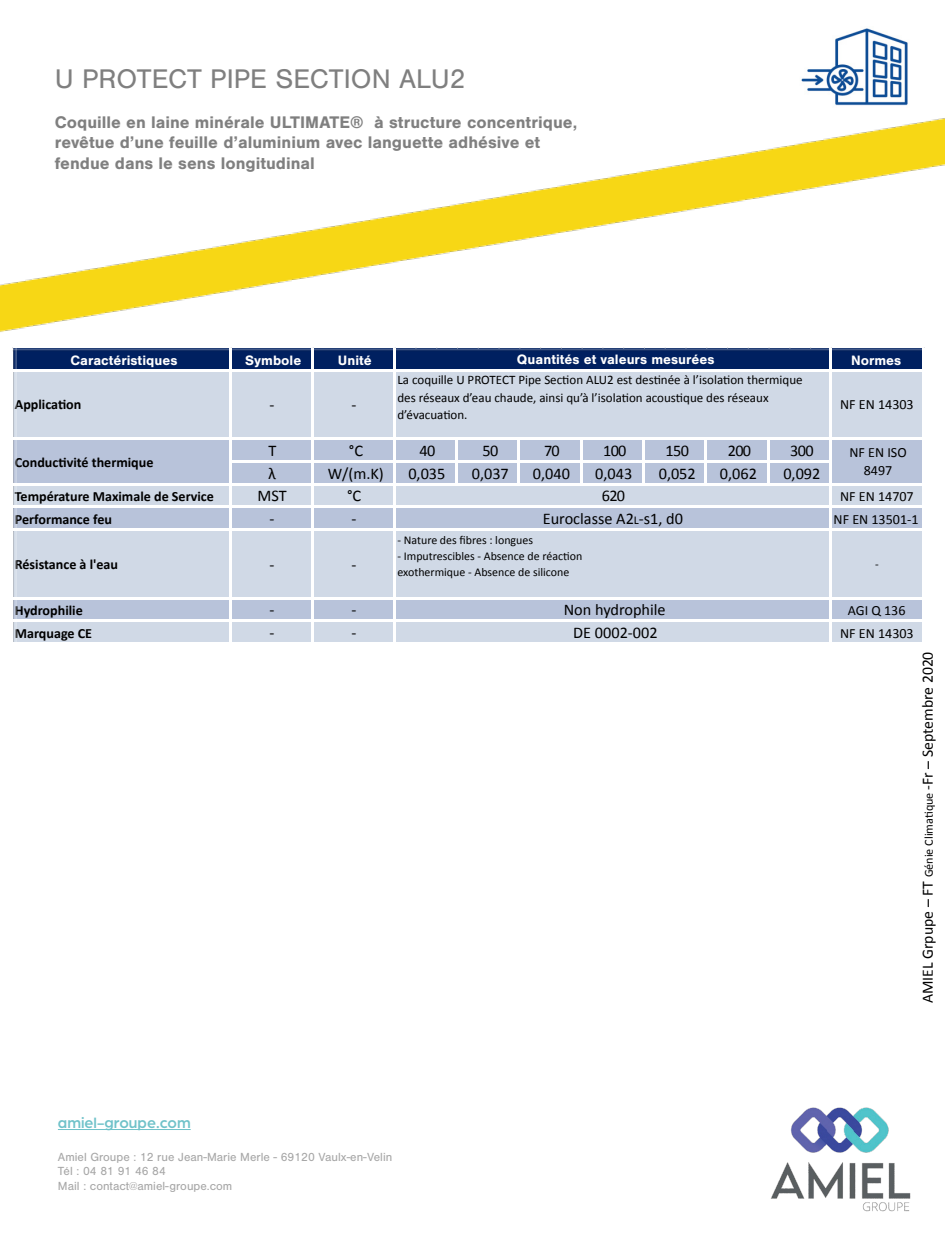
<style>
.page{position:relative;width:945px;height:1260px;background:#fff}
.page>*{position:absolute;margin:0;border:0;box-sizing:border-box;transform-origin:0 0}
.t1{font:28px "Nimbus San";color:#7f7f7f}
.t2{font:700 17.5px/21px "Nimbus San";color:#7f7f7f}
.t3{font:16.28px/22.8px "Calibri";color:#000}
.t4{font:15.75px "Calibri";color:#000}
.t5{font:500 15.75px "Arboria";color:#70c2c9}
.t6{font:700 14.17px "Calibri";color:#000}
.t7{font:700 14.17px "Nimbus San";color:#fff}
.t8{font:14.17px/18.6px "Calibri";color:#000;text-align:center}
.t9{font:12.95px/17.3px "Calibri";color:#000}
.t10{font:12.25px/14.7px "Nimbus San";color:#a7a7a7}
.t11{font:11.9px/16.3px "Calibri";color:#000}
.s1{font-size:11.9px}
.s2{font-size:12.25px}
</style>
<div class="page">
<hr style="left:58px;top:1129px;width:133px;height:1px;background:#70c2c9">
<img style="left:0;top:118px;width:945px;height:214px">
<img style="left:801px;top:28px;width:107px;height:78px">
<div style="left:16px;top:352px;width:906px;height:17px;background:#002060"></div>
<img style="left:16px;top:347px;width:906px;height:5px">
<img style="left:12px;top:347px;width:4px;height:295px">
<hr style="left:229px;top:348px;width:2px;height:297px;background:#fff">
<hr style="left:311px;top:348px;width:2px;height:297px;background:#fff">
<hr style="left:393px;top:348px;width:2px;height:297px;background:#fff">
<hr style="left:829px;top:348px;width:2px;height:297px;background:#fff">
<img style="left:771px;top:1107px;width:140px;height:105px">
<h1 class="t1" style="left:55px;top:64px;width:412px">U PROTECT PIPE SECTION ALU2</h1>
<h2 class="t2" style="left:55px;top:111px;width:524px">Coquille en laine minérale ULTIMATE® à structure concentrique, revêtue d’une feuille d’aluminium avec languette adhésive et fendue dans le sens longitudinal</h2>
<p class="t7" style="left:70px;top:352px;width:109px">Caractéristiques</p>
<p class="t7" style="left:245px;top:352px;width:58px">Symbole</p>
<p class="t3" style="left:270px;top:393px;width:6px">-</p>
<p class="t6" style="left:15px;top:395px;width:68px">Application</p>
<p class="t7" style="left:338px;top:352px;width:35px">Unité</p>
<p class="t3" style="left:352px;top:393px;width:6px">-</p>
<p class="t6" style="left:15px;top:452px;width:140px">Conductivité thermique</p>
<p class="t3" style="left:268px;top:439px;width:9px">T λ</p>
<p class="t3" style="left:328px;top:439px;width:58px;text-align:center">°C<br>W/(m.K)</p>
<p class="t7" style="left:517px;top:351px;width:199px">Quantités et valeurs mesurées</p>
<p class="t9" style="left:397px;top:371px;width:407px">La coquille U PROTECT Pipe Section ALU2 est destinée à l’isolation thermique des réseaux d’eau chaude, ainsi qu’à l’isolation acoustique des réseaux d’évacuation.</p>
<p class="t3" style="left:666px;top:439px;width:25px">150</p>
<p class="t3" style="left:728px;top:439px;width:25px">200</p>
<p class="t3" style="left:659px;top:461px;width:39px">0,052</p>
<p class="t3" style="left:419px;top:439px;width:17px">40</p>
<p class="t3" style="left:790px;top:439px;width:25px">300</p>
<p class="t3" style="left:720px;top:461px;width:39px">0,062</p>
<p class="t3" style="left:783px;top:461px;width:39px">0,092</p>
<p class="t3" style="left:482px;top:439px;width:17px">50</p>
<p class="t3" style="left:544px;top:439px;width:17px">70</p>
<p class="t3" style="left:603px;top:439px;width:25px">100</p>
<p class="t3" style="left:472px;top:461px;width:39px">0,037</p>
<p class="t3" style="left:408px;top:461px;width:39px">0,035</p>
<p class="t3" style="left:533px;top:461px;width:39px">0,040</p>
<p class="t3" style="left:595px;top:461px;width:39px">0,043</p>
<p class="t7" style="left:851px;top:352px;width:52px">Normes</p>
<p class="t8" style="left:840px;top:395px;width:75px">NF EN 14303</p>
<p class="t8" style="left:849px;top:443px;width:59px">NF EN ISO<br>8497</p>
<p class="t6" style="left:15px;top:487px;width:201px">Température Maximale de Service</p>
<p class="t3" style="left:258px;top:484px;width:31px">MST</p>
<p class="t3" style="left:347px;top:484px;width:16px">°C</p>
<p class="t8" style="left:840px;top:487px;width:75px">NF EN 14707</p>
<p class="t6" style="left:15px;top:509px;width:99px">Performance feu</p>
<p class="t3" style="left:270px;top:507px;width:6px">-</p>
<p class="t3" style="left:352px;top:507px;width:6px">-</p>
<p class="t8" style="left:834px;top:510px;width:87px">NF EN 13501-1</p>
<p class="t3" style="left:543px;top:484px;width:142px;text-align:center">620<br>Euroclasse A2<span class="s1">L</span>-s1, d0</p>
<p class="t6" style="left:15px;top:554px;width:105px">Résistance à l'eau</p>
<p class="t3" style="left:270px;top:552px;width:6px">-</p>
<p class="t3" style="left:352px;top:552px;width:6px">-</p>
<p class="t11" style="left:397px;top:531px;width:137px">- Nature des fibres : longues</p>
<p class="t11" style="left:397px;top:548px;width:186px">- Imputrescibles - Absence de réaction exothermique - Absence de silicone</p>
<p class="t11" style="left:875px;top:555px;width:5px">-</p>
<p class="t3" style="left:564px;top:598px;width:104px;text-align:center">Non hydrophile<br>DE 0002-002</p>
<p class="t6" style="left:15px;top:601px;width:70px">Hydrophilie</p>
<p class="t3" style="left:270px;top:598px;width:6px">- -</p>
<p class="t3" style="left:352px;top:598px;width:6px">- -</p>
<p class="t8" style="left:848px;top:601px;width:59px">AGI Q 136</p>
<p class="t6" style="left:15px;top:623px;width:79px">Marquage CE</p>
<p class="t8" style="left:840px;top:624px;width:75px">NF EN 14303</p>
<p class="t4" style="left:917px;top:1003px;width:353px;rotate:-90deg">AMIEL Grpupe – FT <span class="s2">Génie Climatique</span> -Fr – Septembre 2020</p>
<p class="t5" style="left:58px;top:1112px;width:134px">amiel-groupe.com</p>
<p class="t10" style="left:58px;top:1149px;width:336px">Amiel Groupe : 12 rue Jean-Marie Merle - 69120 Vaulx-en-Velin<br>Tél : 04 81 91 46 84<br>Mail : contact@amiel-groupe.com</p>
</div>
